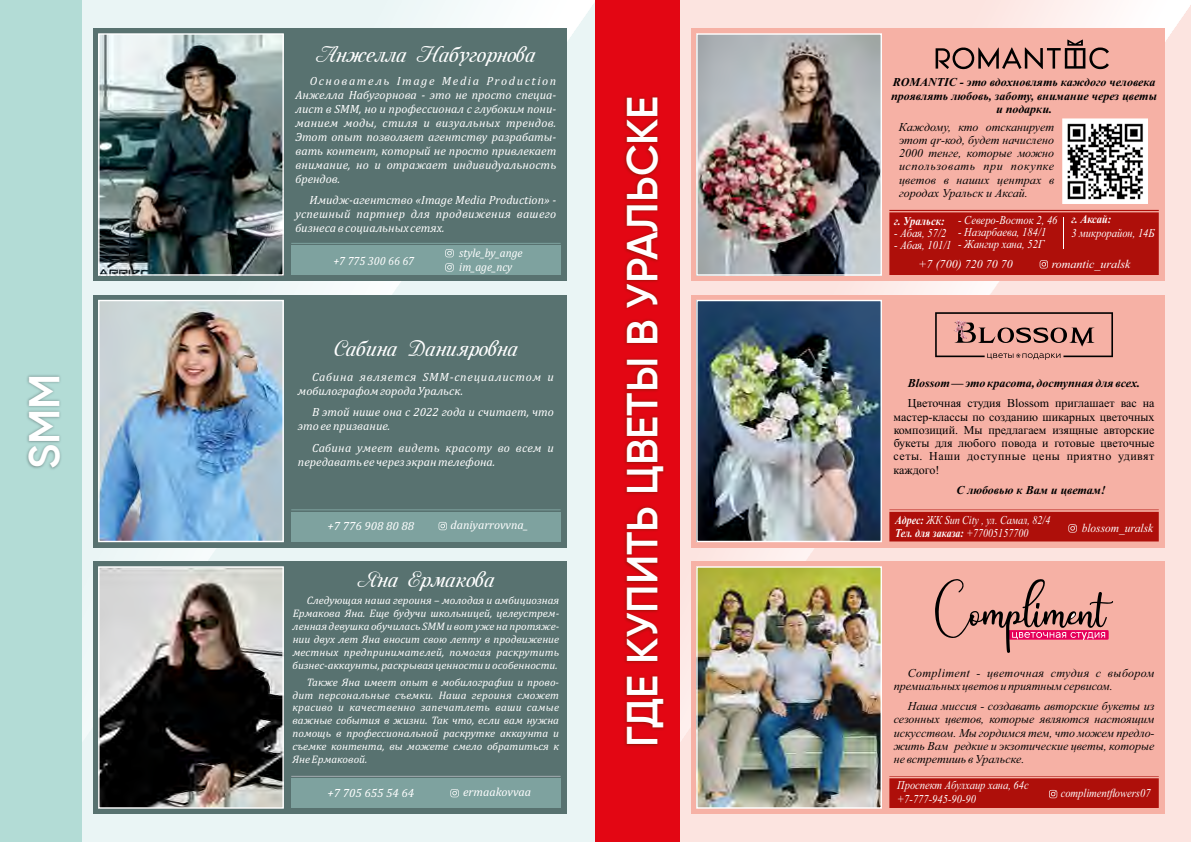
<style>
.page{position:relative;width:1191px;height:842px;background:#fff}
.page>*{position:absolute;margin:0;border:0;box-sizing:border-box;transform-origin:0 0}
.t1{font:600 43.4px "Gilroy";color:#fff}
.t2{font:500 20px "Mon Amour One";color:#fff}
.t3{font:italic 12px/14.1px "Cambria";color:#fff}
.t4{font:italic 12px/13.3px "Times New Roman";color:#000;text-align:justify}
.t5{font:12px/13.3px "Times New Roman";letter-spacing:.035em;color:#000;text-align:justify}
.t6{font:italic 700 12px/13.3px "Times New Roman";color:#000;text-align:center}
.t7{font:italic 12px/13.3px "Times New Roman";color:#fff;scale:.88 1}
.t8{font:italic 12px/14.1px "Cambria";letter-spacing:.06em;color:#fff}
.t9{font:italic 12px/13.3px "Times New Roman";color:#fff;scale:.84 1}
.t10{font:italic 12px/14.1px "Cambria";color:#fff;scale:.93 1}
.t11{font:italic 12px "Times New Roman";color:#fff}
.t12{font:italic 12px "Times New Roman";color:#fff;scale:.87 1}
.t13{font:italic 12px "Times New Roman";color:#fff;scale:.95 1}
.t14{font:italic 700 12px "Times New Roman";color:#fff;scale:.88 1}
.t15{font:italic 700 12px "Times New Roman";color:#fff;scale:.87 1}
.t16{font:italic 11px/12.9px "Cambria";color:#fff;text-align:justify}
.s1{font-weight:700}
</style>
<div class="page">
<img style="left:81px;top:0;width:514px;height:842px">
<div style="left:0;top:0;width:81px;height:842px;background:#b3dcd6"></div>
<img style="left:26px;top:375px;width:35px;height:94px">
<div style="left:94px;top:295px;width:473px;height:252px;background:#587270"></div>
<div style="left:291px;top:512px;width:269px;height:29px;background:#7ea29f"></div>
<img style="left:100px;top:302px;width:182px;height:238px">
<div style="left:98px;top:300px;width:186px;height:242px;border:1px solid #fff"></div>
<hr style="left:291px;top:509px;width:269px;height:1px;background:#7ea29f">
<div style="left:94px;top:28px;width:473px;height:253px;background:#587270"></div>
<div style="left:291px;top:245px;width:269px;height:30px;background:#7ea29f"></div>
<img style="left:100px;top:35px;width:182px;height:239px">
<div style="left:98px;top:33px;width:186px;height:243px;border:1px solid #fff"></div>
<hr style="left:291px;top:243px;width:269px;height:1px;background:#7ea29f">
<div style="left:94px;top:561px;width:473px;height:253px;background:#587270"></div>
<div style="left:291px;top:778px;width:269px;height:30px;background:#7ea29f"></div>
<img style="left:100px;top:568px;width:182px;height:239px">
<div style="left:98px;top:566px;width:186px;height:243px;border:1px solid #fff"></div>
<hr style="left:291px;top:776px;width:269px;height:1px;background:#a4acb1">
<svg style="left:445px;top:249px;width:9px;height:8px"></svg>
<svg style="left:445px;top:263px;width:9px;height:9px"></svg>
<svg style="left:438px;top:522px;width:9px;height:8px"></svg>
<svg style="left:450px;top:789px;width:9px;height:8px"></svg>
<div style="left:595px;top:0;width:596px;height:842px;background:#fce4e0"></div>
<div style="left:595px;top:0;width:84px;height:842px;background:#e30613"></div>
<img style="left:624px;top:95px;width:41px;height:652px">
<div style="left:691px;top:28px;width:474px;height:253px;background:#f6b1a5"></div>
<img style="left:698px;top:35px;width:182px;height:239px">
<div style="left:696px;top:33px;width:186px;height:243px;border:1px solid #fff"></div>
<div style="left:691px;top:295px;width:474px;height:252px;background:#f6b1a5"></div>
<img style="left:698px;top:302px;width:182px;height:238px">
<div style="left:696px;top:300px;width:186px;height:242px;border:1px solid #fff"></div>
<svg style="left:935px;top:312px;width:178px;height:48px"></svg>
<img style="left:954px;top:320px;width:13px;height:19px">
<div style="left:691px;top:561px;width:474px;height:253px;background:#f6b1a5"></div>
<img style="left:698px;top:568px;width:182px;height:239px">
<div style="left:696px;top:566px;width:186px;height:243px;border:1px solid #fff"></div>
<svg style="left:935px;top:40px;width:174px;height:29px"></svg>
<svg style="left:935px;top:579px;width:178px;height:74px"></svg>
<img style="left:1062px;top:118px;width:85px;height:85px">
<svg style="left:889px;top:776px;width:269px;height:32px;background:#b21813"></svg>
<div style="left:889px;top:210px;width:269px;height:65px;background:#ae0f0a"></div>
<svg style="left:889px;top:509px;width:269px;height:32px;background:#b31b15"></svg>
<h2 class="t2" style="left:316px;top:41px;width:221px">Анжелла Набугорнова</h2>
<p class="t3" style="left:295px;top:73px;width:262px;text-align:justify;text-indent:14px">Основатель Image Media Production Анжелла Набугорнова - это не просто специа&shy;лист в SMM, но и профессионал с глубоким пони&shy;манием моды, стиля и визуальных трендов.<br>Этот опыт позволяет агентству разрабаты&shy;вать контент, который не просто привлекает внимание, но и отражает индивидуальность брендов.</p>
<p class="t3" style="left:295px;top:192px;width:262px;text-align:justify;text-indent:14px">Имидж-агентство «Image Media Production» - успешный партнер для продвижения вашего бизнеса в социальных сетях.</p>
<p class="t10" style="left:459px;top:245px;width:70px">style_by_ange im_age_ncy</p>
<p class="t10" style="left:333px;top:253px;width:88px">+7 775 300 66 67</p>
<h2 class="t2" style="left:334px;top:335px;width:185px">Сабина Данияровна</h2>
<h1 class="t1" style="left:17px;top:469px;width:97px;rotate:-90deg">SММ</h1>
<p class="t8" style="left:298px;top:370px;width:257px;text-indent:14px">Сабина является SMM-специалистом и мобилографом города Уральск.</p>
<p class="t3" style="left:298px;top:405px;width:257px;text-indent:14px">В этой нише она с 2022 года и считает, что это ее призвание.</p>
<p class="t3" style="left:298px;top:440px;width:257px;text-indent:14px">Сабина умеет видеть красоту во всем и передавать ее через экран телефона.</p>
<p class="t3" style="left:327px;top:519px;width:88px">+7 776 908 80 88</p>
<p class="t3" style="left:450px;top:518px;width:79px">daniyarrovvna_</p>
<h2 class="t2" style="left:357px;top:566px;width:139px">Яна Ермакова</h2>
<p class="t16" style="left:292px;top:594px;width:268px;text-indent:14px">Следующая наша героиня – молодая и амбициозная Ермакова Яна. Еще будучи школьницей, целеустрем&shy;ленная девушка обучилась SMMи вот уже на протяже&shy;нии двух лет Яна вносит свою лепту в продвижение местных предпринимателей, помогая раскрутить бизнес-аккаунты, раскрывая ценности и особенности.</p>
<p class="t16" style="left:292px;top:675px;width:268px;text-indent:14px">Также Яна имеет опыт в мобилографии и прово&shy;дит персональные съемки. Наша героиня сможет красиво и качественно запечатлеть ваши самые важные события в жизни. Так что, если вам нужна помощь в профессиональной раскрутке аккаунта и съемке контента, вы можете смело обратиться к Яне Ермаковой.</p>
<p class="t3" style="left:327px;top:785px;width:88px">+7 705 655 54 64</p>
<p class="t3" style="left:463px;top:784px;width:69px">ermaakovvaa</p>
<h1 class="t1" style="left:615px;top:747px;width:653px;rotate:-90deg">ГДЕ КУПИТЬ ЦВЕТЫ В УРАЛЬСКЕ</h1>
<p class="t6" style="left:891px;top:75px;width:267px">ROMANTIC - это вдохновлять каждого человека проявлять любовь, заботу, внимание через цветы и подарки.</p>
<p class="t4" style="left:899px;top:120px;width:157px">Каждому, кто отсканирует этот qr-код, будет начислено 2000 тенге, которые можно использовать при покупке цветов в наших центрах в городах Уральск и Аксай.</p>
<p class="t14" style="left:894px;top:212px;width:59px">г. Уральск:</p>
<p class="t7" style="left:894px;top:226px;width:61px">- Абая, 57/2</p>
<p class="t7" style="left:918px;top:235px;width:108px;line-height:18.8px;text-indent:-24px">- Абая, 101/1<br>+7 (700) 720 70 70</p>
<p class="t15" style="left:1071px;top:211px;width:47px">г. Аксай:</p>
<p class="t12" style="left:1071px;top:224px;width:97px">3 микрорайон, 14Б</p>
<p class="t7" style="left:958px;top:213px;width:115px">- Северо-Восток 2, 46</p>
<p class="t7" style="left:958px;top:225px;width:102px">- Назарбаева, 184/1</p>
<p class="t7" style="left:958px;top:237px;width:99px">- Жангир хана, 52Г</p>
<p class="t11" style="left:1051px;top:255px;width:80px">romantic_uralsk</p>
<p class="t6" style="left:907px;top:376px;width:234px">Blossom — это красота, доступная для всех.</p>
<p class="t5" style="left:893px;top:396px;width:262px;text-indent:14px">Цветочная студия Blossom приглашает вас на мастер-классы по созданию шикарных цветочных композиций. Мы предлагаем изящные авторские букеты для любого повода и готовые цветочные сеты. Наши доступные цены приятно удивят каждого!</p>
<p class="t6" style="left:956px;top:483px;width:151px">С любовью к Вам и цветам!</p>
<p class="t9" style="left:895px;top:513px;width:186px"><span class="s1">Адрес:</span> ЖК Sun City , ул. Самал, 82/4<br><span class="s1">Тел. для заказа:</span> +77005157700</p>
<p class="t13" style="left:1081px;top:520px;width:77px">blossom_uralsk</p>
<p class="t4" style="left:893px;top:666px;width:262px;text-indent:14px">Compliment - цветочная студия с выбором премиальных цветов и приятным сервисом.</p>
<p class="t4" style="left:893px;top:699px;width:262px;text-indent:14px">Наша миссия - создавать авторские букеты из сезонных цветов, которые являются настоящим искусством. Мы гордимся тем, что можем предло&shy;жить Вам редкие и экзотические цветы, которые не встретишь в Уральске.</p>
<p class="t7" style="left:897px;top:778px;width:151px">Проспект Абулхаир хана, 64с +7-777-945-90-90</p>
<p class="t7" style="left:1060px;top:786px;width:104px">сomplimentflowers07</p>
</div>
